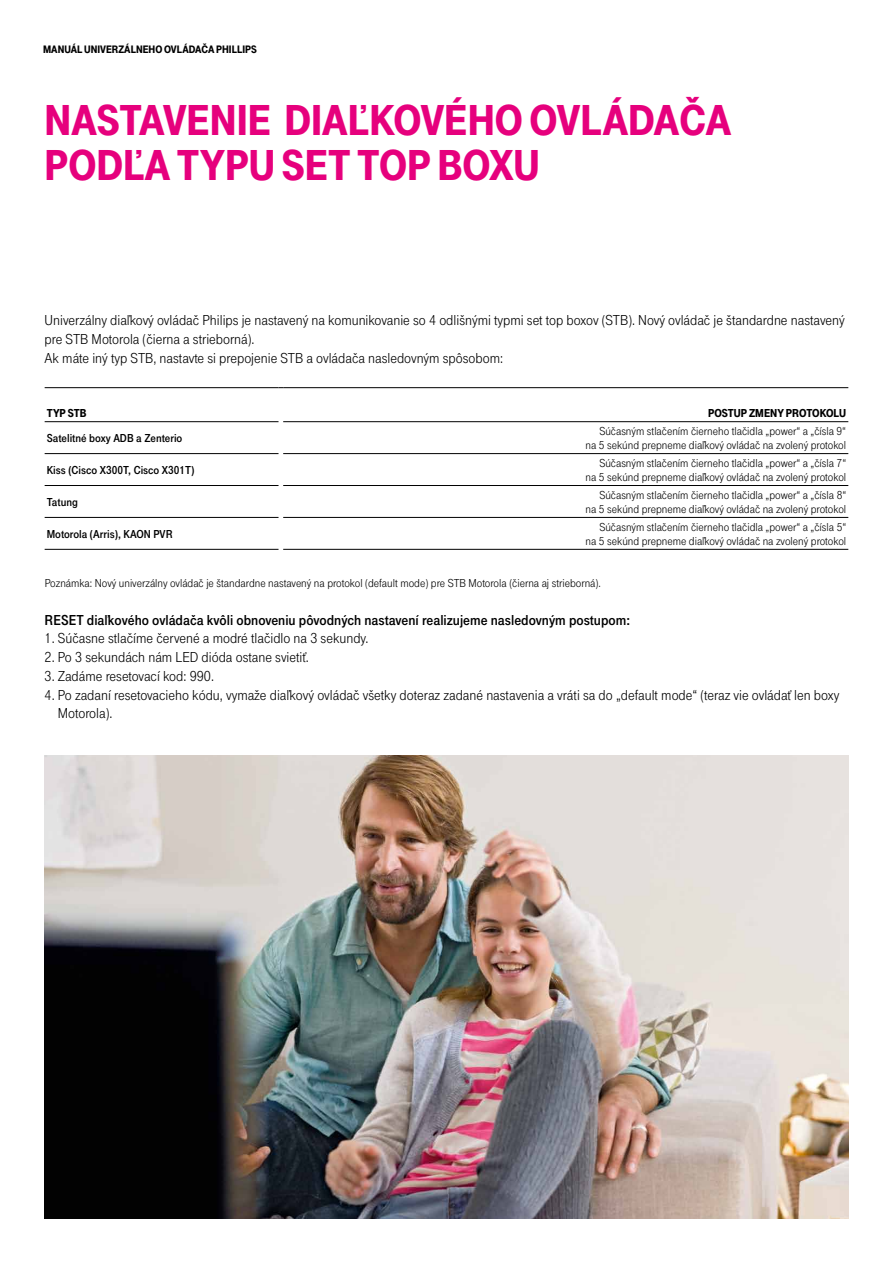
<style>
.page{position:relative;width:893px;height:1263px;background:#fff}
.page>*{position:absolute;margin:0;border:0;box-sizing:border-box;transform-origin:0 0}
.t1{font:45px/45px "Tele Grotesk Ultr";color:#e6007d}
.t2{font:15px/18.8px "Tele Grotesk Norm";color:#000}
.t3{font:15px "Tele Grotesk Fett";color:#000}
.t4{font:12px/14.4px "Tele Grotesk Norm";color:#000;text-align:right}
.t5{font:12px "Tele Grotesk Fett";color:#000}
.t6{font:12px "Tele Grotesk Ultr";color:#000}
.t7{font:11.25px "Tele Grotesk Ultr";color:#000}
</style>
<div class="page">
<hr style="left:45px;top:387px;width:234px;height:1px;background:#000">
<hr style="left:283px;top:387px;width:565px;height:1px;background:#000">
<hr style="left:45px;top:421px;width:234px;height:1px;background:#000">
<hr style="left:283px;top:421px;width:565px;height:1px;background:#000">
<hr style="left:45px;top:453px;width:234px;height:1px;background:#000">
<hr style="left:283px;top:453px;width:565px;height:1px;background:#000">
<hr style="left:45px;top:485px;width:234px;height:1px;background:#000">
<hr style="left:283px;top:485px;width:565px;height:1px;background:#000">
<hr style="left:45px;top:517px;width:234px;height:1px;background:#000">
<hr style="left:283px;top:517px;width:565px;height:1px;background:#000">
<hr style="left:45px;top:549px;width:234px;height:1px;background:#000">
<hr style="left:283px;top:549px;width:565px;height:1px;background:#000">
<img style="left:45px;top:756px;width:803px;height:462px">
<p class="t7" style="left:43px;top:43px;width:215px">MANUÁL UNIVERZÁLNEHO OVLÁDAČA PHILLIPS</p>
<h1 class="t1" style="left:45px;top:98px;width:688px">NASTAVENIE DIAĽKOVÉHO OVLÁDAČA<br>PODĽA TYPU SET TOP BOXU</h1>
<p class="t2" style="left:45px;top:311px;width:802px">Univerzálny diaľkový ovládač Philips je nastavený na komunikovanie so 4 odlišnými typmi set top boxov (STB). Nový ovládač je štandardne nastavený pre STB Motorola (čierna a strieborná).<br>Ak máte iný typ STB, nastavte si prepojenie STB a ovládača nasledovným spôsobom:</p>
<p class="t6" style="left:47px;top:407px;width:29px">TYP STB</p>
<p class="t6" style="left:708px;top:407px;width:140px">POSTUP ZMENY PROTOKOLU</p>
<p class="t5" style="left:47px;top:431px;width:137px">Satelitné boxy ADB a Zenterio</p>
<p class="t4" style="left:586px;top:424px;width:262px">Súčasným stlačením čierneho tlačidla „power“ a „čísla 9“ na 5 sekúnd prepneme diaľkový ovládač na zvolený protokol</p>
<p class="t5" style="left:47px;top:463px;width:149px">Kiss (Cisco X300T, Cisco X301T)</p>
<p class="t4" style="left:586px;top:456px;width:262px">Súčasným stlačením čierneho tlačidla „power“ a „čísla 7“ na 5 sekúnd prepneme diaľkový ovládač na zvolený protokol</p>
<p class="t5" style="left:47px;top:495px;width:33px">Tatung</p>
<p class="t4" style="left:586px;top:488px;width:262px">Súčasným stlačením čierneho tlačidla „power“ a „čísla 8“ na 5 sekúnd prepneme diaľkový ovládač na zvolený protokol</p>
<p class="t5" style="left:47px;top:527px;width:127px">Motorola (Arris), KAON PVR</p>
<p class="t4" style="left:586px;top:520px;width:262px">Súčasným stlačením čierneho tlačidla „power“ a „čísla 5“ na 5 sekúnd prepneme diaľkový ovládač na zvolený protokol</p>
<p class="t4" style="left:45px;top:576px;width:558px">Poznámka: Nový univerzálny ovládač je štandardne nastavený na protokol (default mode) pre STB Motorola (čierna aj strieborná).</p>
<p class="t3" style="left:45px;top:611px;width:587px">RESET diaľkového ovládača kvôli obnoveniu pôvodných nastavení realizujeme nasledovným postupom:</p>
<p class="t2" style="left:45px;top:629px;width:325px">1. Súčasne stlačíme červené a modré tlačidlo na 3 sekundy.</p>
<p class="t2" style="left:45px;top:648px;width:266px">2. Po 3 sekundách nám LED dióda ostane svietiť.</p>
<p class="t2" style="left:45px;top:667px;width:171px">3. Zadáme resetovací kod: 990.</p>
<p class="t2" style="left:58px;top:685px;width:783px;text-indent:-13px">4. Po zadaní resetovacieho kódu, vymaže diaľkový ovládač všetky doteraz zadané nastavenia a vráti sa do „default mode“ (teraz vie ovládať len boxy<br>Motorola).</p>
</div>
